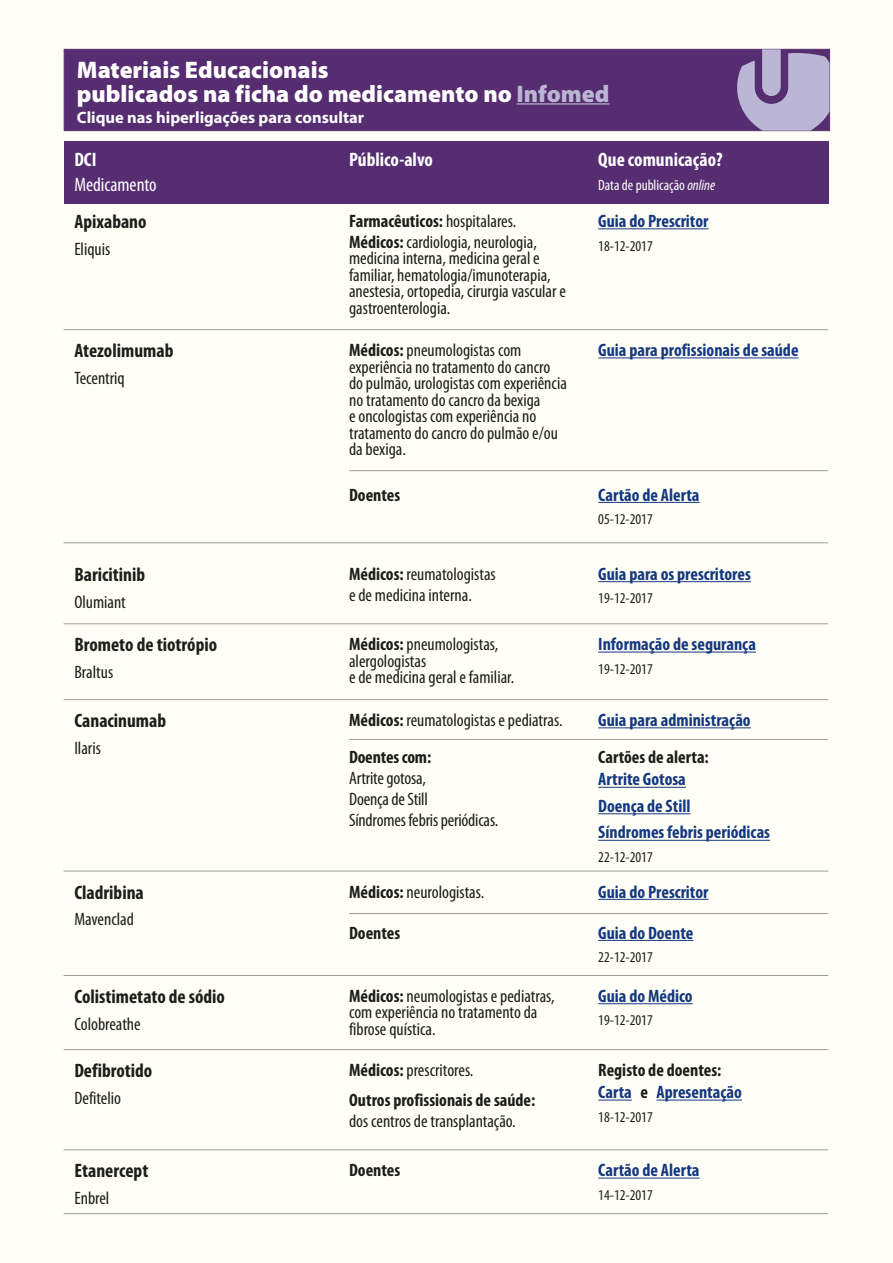
<style>
.page{position:relative;width:893px;height:1263px;background:#fffef7}
.page>*{position:absolute;margin:0;border:0;box-sizing:border-box;transform-origin:0 0}
.t1{font:900 24px/24px "Myriad Pro";color:#fff}
.t2{font:700 condensed 19.5px "Myriad Pro";color:#1d1d1b}
.t3{font:700 condensed 19.5px "Myriad Pro";color:#fff}
.t4{font:condensed 19.5px "Myriad Pro";color:#fff}
.t5{font:condensed 18px/16.5px "Myriad Pro";color:#1d1d1b}
.t6{font:700 condensed 18px/26.5px "Myriad Pro";color:#14387f}
.t7{font:700 condensed 18px/22.2px "Myriad Pro";color:#1d1d1b}
.t8{font:700 16.5px "Myriad Pro";color:#fff}
.t9{font:condensed 15px "Myriad Pro";color:#1d1d1b}
.t10{font:condensed 15px "Myriad Pro";color:#fff}
.s1{color:#bab6d3}
.s2{font-style:italic}
.s3{font-weight:700}
.s4{font-weight:400}
.s5{color:#14387f}
</style>
<div class="page">
<div style="left:64px;top:142px;width:764px;height:62px;background:#552d70"></div>
<hr style="left:598px;top:228px;width:110px;height:1px;background:#14387f">
<hr style="left:598px;top:1003px;width:95px;height:1px;background:#14387f">
<hr style="left:598px;top:581px;width:153px;height:1px;background:#14387f">
<hr style="left:598px;top:1177px;width:102px;height:1px;background:#14387f">
<hr style="left:598px;top:652px;width:158px;height:1px;background:#14387f">
<hr style="left:598px;top:899px;width:110px;height:1px;background:#14387f">
<hr style="left:598px;top:940px;width:95px;height:1px;background:#14387f">
<hr style="left:598px;top:727px;width:153px;height:1px;background:#14387f">
<hr style="left:598px;top:787px;width:88px;height:1px;background:#14387f">
<hr style="left:598px;top:813px;width:93px;height:1px;background:#14387f">
<hr style="left:598px;top:840px;width:172px;height:1px;background:#14387f">
<hr style="left:598px;top:1099px;width:34px;height:1px;background:#14387f">
<hr style="left:657px;top:1099px;width:85px;height:1px;background:#14387f">
<hr style="left:598px;top:357px;width:200px;height:1px;background:#14387f">
<hr style="left:598px;top:502px;width:102px;height:1px;background:#14387f">
<hr style="left:64px;top:975px;width:764px;height:1px;background:#9d9d9d">
<hr style="left:64px;top:542px;width:764px;height:1px;background:#9d9d9d">
<hr style="left:64px;top:1149px;width:764px;height:1px;background:#9d9d9d">
<hr style="left:349px;top:913px;width:479px;height:1px;background:#9d9d9d">
<hr style="left:349px;top:470px;width:479px;height:1px;background:#9d9d9d">
<hr style="left:349px;top:739px;width:479px;height:1px;background:#9d9d9d">
<hr style="left:64px;top:1213px;width:764px;height:1px;background:#9d9d9d">
<hr style="left:64px;top:623px;width:764px;height:1px;background:#9d9d9d">
<hr style="left:64px;top:871px;width:764px;height:1px;background:#9d9d9d">
<hr style="left:64px;top:1049px;width:764px;height:1px;background:#9d9d9d">
<hr style="left:64px;top:699px;width:764px;height:1px;background:#9d9d9d">
<hr style="left:64px;top:329px;width:764px;height:1px;background:#9d9d9d">
<div style="left:64px;top:49px;width:766px;height:82px;background:#552d70;border:1px solid #552d70"></div>
<hr style="left:517px;top:103px;width:92px;height:2px;background:#bab6d3">
<svg style="left:737px;top:49px;width:93px;height:82px"></svg>
<h1 class="t1" style="left:77px;top:58px;width:534px">Materiais Educacionais<br>publicados na ficha do medicamento no <span class="s1">Infomed</span></h1>
<p class="t8" style="left:77px;top:108px;width:289px">Clique nas hiperligações para consultar</p>
<p class="t3" style="left:74px;top:149px;width:24px">DCI</p>
<p class="t4" style="left:74px;top:174px;width:84px">Medicamento</p>
<p class="t2" style="left:74px;top:211px;width:74px">Apixabano</p>
<p class="t5" style="left:74px;top:241px;width:37px">Eliquis</p>
<p class="t2" style="left:74px;top:340px;width:100px">Atezolimumab</p>
<p class="t5" style="left:74px;top:370px;width:52px">Tecentriq</p>
<p class="t2" style="left:74px;top:564px;width:72px">Baricitinib</p>
<p class="t5" style="left:74px;top:594px;width:53px">Olumiant</p>
<p class="t2" style="left:74px;top:634px;width:144px">Brometo de tiotrópio</p>
<p class="t5" style="left:74px;top:664px;width:40px">Braltus</p>
<p class="t2" style="left:74px;top:710px;width:93px">Canacinumab</p>
<p class="t5" style="left:74px;top:740px;width:28px">Ilaris</p>
<p class="t2" style="left:74px;top:881px;width:71px">Cladribina</p>
<p class="t5" style="left:74px;top:911px;width:61px">Mavenclad</p>
<p class="t2" style="left:74px;top:986px;width:152px">Colistimetato de sódio</p>
<p class="t5" style="left:74px;top:1016px;width:68px">Colobreathe</p>
<p class="t2" style="left:74px;top:1060px;width:79px">Defibrotido</p>
<p class="t5" style="left:74px;top:1090px;width:48px">Defitelio</p>
<p class="t2" style="left:74px;top:1160px;width:75px">Etanercept</p>
<p class="t5" style="left:74px;top:1190px;width:36px">Enbrel</p>
<p class="t3" style="left:349px;top:149px;width:85px">Público-alvo</p>
<p class="t3" style="left:598px;top:149px;width:126px">Que comunicação?</p>
<p class="t10" style="left:598px;top:177px;width:118px">Data de publicação <span class="s2">online</span></p>
<p class="t5" style="left:349px;top:211px;width:189px;line-height:20.7px"><span class="s3">Farmacêuticos:</span> hospitalares.<br><span class="s3">Médicos:</span> cardiologia, neurologia,</p>
<p class="t5" style="left:349px;top:250px;width:218px">medicina interna, medicina geral e familiar, hematologia/imunoterapia, anestesia, ortopedia, cirurgia vascular e gastroenterologia.</p>
<p class="t5" style="left:349px;top:342px;width:219px"><span class="s3">Médicos:</span> pneumologistas com experiência no tratamento do cancro do pulmão, urologistas com experiência no tratamento do cancro da bexiga<br>e oncologistas com experiência no tratamento do cancro do pulmão e/ou da bexiga.</p>
<p class="t7" style="left:349px;top:484px;width:53px">Doentes</p>
<p class="t5" style="left:349px;top:564px;width:148px;line-height:20.7px"><span class="s3">Médicos:</span> reumatologistas e de medicina interna.</p>
<p class="t5" style="left:349px;top:636px;width:167px"><span class="s3">Médicos:</span> pneumologistas, alergologistas<br>e de medicina geral e familiar.</p>
<p class="t5" style="left:349px;top:712px;width:215px"><span class="s3">Médicos:</span> reumatologistas e pediatras.</p>
<p class="t7" style="left:349px;top:746px;width:84px">Doentes com:</p>
<p class="t5" style="left:349px;top:768px;width:151px;line-height:20.7px">Artrite gotosa,<br>Doença de Still<br>Síndromes febris periódicas.</p>
<p class="t5" style="left:349px;top:884px;width:137px"><span class="s3">Médicos:</span> neurologistas.</p>
<p class="t7" style="left:349px;top:922px;width:53px">Doentes</p>
<p class="t5" style="left:349px;top:988px;width:207px"><span class="s3">Médicos:</span> neumologistas e pediatras, com experiência no tratamento da fibrose quística.</p>
<p class="t7" style="left:349px;top:1055px;width:188px;line-height:30.5px">Médicos: <span class="s4">prescritores.<br></span>Outros profissionais de saúde:</p>
<p class="t5" style="left:349px;top:1113px;width:168px">dos centros de transplantação.</p>
<p class="t7" style="left:349px;top:1159px;width:53px">Doentes</p>
<p class="t6" style="left:598px;top:208px;width:112px">Guia do Prescritor</p>
<p class="t9" style="left:598px;top:237px;width:56px">18-12-2017</p>
<p class="t6" style="left:598px;top:337px;width:202px">Guia para profissionais de saúde</p>
<p class="t6" style="left:598px;top:482px;width:103px">Cartão de Alerta</p>
<p class="t9" style="left:598px;top:511px;width:56px">05-12-2017</p>
<p class="t6" style="left:598px;top:561px;width:154px">Guia para os prescritores</p>
<p class="t9" style="left:598px;top:590px;width:56px">19-12-2017</p>
<p class="t6" style="left:598px;top:631px;width:159px">Informação de segurança</p>
<p class="t9" style="left:598px;top:661px;width:56px">19-12-2017</p>
<p class="t6" style="left:598px;top:707px;width:154px">Guia para administração</p>
<p class="t7" style="left:598px;top:746px;width:112px">Cartões de alerta:</p>
<p class="t6" style="left:598px;top:766px;width:173px">Artrite Gotosa<br>Doença de Still<br>Síndromes febris periódicas</p>
<p class="t9" style="left:598px;top:849px;width:56px">22-12-2017</p>
<p class="t6" style="left:598px;top:878px;width:112px">Guia do Prescritor</p>
<p class="t6" style="left:598px;top:919px;width:97px">Guia do Doente</p>
<p class="t9" style="left:598px;top:949px;width:56px">22-12-2017</p>
<p class="t6" style="left:598px;top:983px;width:96px">Guia do Médico</p>
<p class="t9" style="left:598px;top:1012px;width:56px">19-12-2017</p>
<p class="t7" style="left:598px;top:1059px;width:145px">Registo de doentes:<br><span class="s5">Carta</span> e <span class="s5">Apresentação</span></p>
<p class="t9" style="left:598px;top:1109px;width:56px">18-12-2017</p>
<p class="t6" style="left:598px;top:1157px;width:103px">Cartão de Alerta</p>
<p class="t9" style="left:598px;top:1187px;width:56px">14-12-2017</p>
</div>
